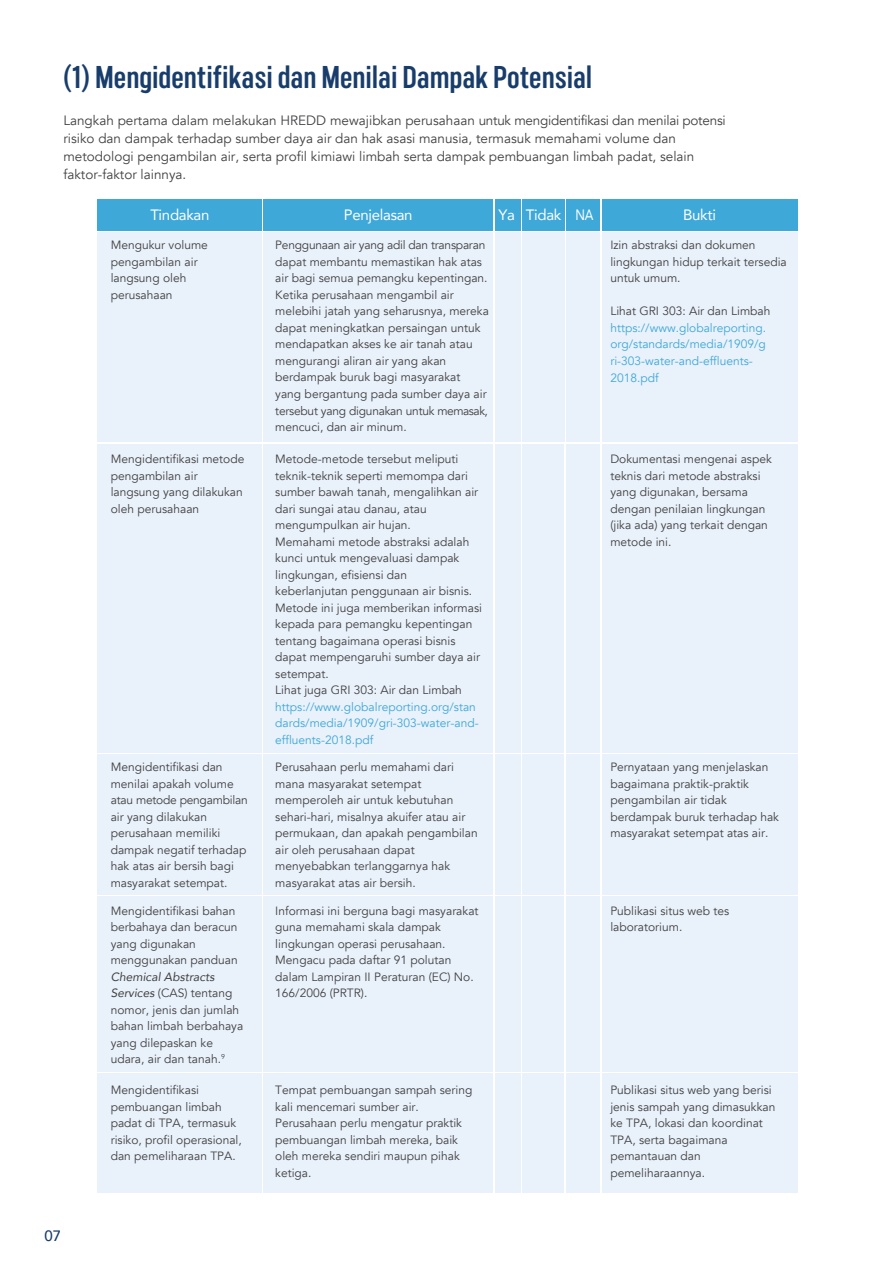
<style>
.page{position:relative;width:894px;height:1265px;background:#fff}
.page>*{position:absolute;margin:0;border:0;box-sizing:border-box;transform-origin:0 0}
.t1{font:700 31.5px "Marsden Cm Semi";color:#183d6b}
.t2{font:15px "Avenir";letter-spacing:-.02em;color:#fff}
.t3{font:500 15px "Avenir";color:#183d6b}
.t4{font:13.5px/18px "Avenir";color:#414042}
.t5{font:12px/16.5px "Avenir";color:#414042}
.t6{font:12px/16.5px "Avenir";color:#3ea8d9}
.s1{font-style:italic}
</style>
<div class="page">
<div style="left:97px;top:200px;width:165px;height:31px;background:#3ea8d9"></div>
<div style="left:494px;top:200px;width:26px;height:31px;background:#3ea8d9"></div>
<div style="left:522px;top:200px;width:43px;height:31px;background:#3ea8d9"></div>
<div style="left:566px;top:200px;width:34px;height:31px;background:#3ea8d9"></div>
<div style="left:602px;top:200px;width:195px;height:31px;background:#3ea8d9"></div>
<div style="left:263px;top:200px;width:230px;height:31px;background:#3ea8d9"></div>
<div style="left:97px;top:232px;width:165px;height:210px;background:#e9f1fa"></div>
<div style="left:494px;top:232px;width:26px;height:210px;background:#e9f1fa"></div>
<div style="left:522px;top:232px;width:43px;height:210px;background:#e9f1fa"></div>
<div style="left:566px;top:232px;width:34px;height:210px;background:#e9f1fa"></div>
<div style="left:602px;top:232px;width:195px;height:210px;background:#e9f1fa"></div>
<div style="left:263px;top:232px;width:230px;height:210px;background:#e9f1fa"></div>
<div style="left:97px;top:444px;width:165px;height:308px;background:#e9f1fa"></div>
<div style="left:494px;top:444px;width:26px;height:308px;background:#e9f1fa"></div>
<div style="left:522px;top:444px;width:42px;height:308px;background:#e9f1fa"></div>
<div style="left:566px;top:444px;width:34px;height:308px;background:#e9f1fa"></div>
<div style="left:602px;top:444px;width:195px;height:308px;background:#e9f1fa"></div>
<div style="left:263px;top:444px;width:230px;height:308px;background:#e9f1fa"></div>
<div style="left:97px;top:754px;width:165px;height:140px;background:#e9f1fa"></div>
<div style="left:494px;top:754px;width:26px;height:140px;background:#e9f1fa"></div>
<div style="left:522px;top:754px;width:42px;height:140px;background:#e9f1fa"></div>
<div style="left:566px;top:754px;width:34px;height:140px;background:#e9f1fa"></div>
<div style="left:602px;top:754px;width:195px;height:140px;background:#e9f1fa"></div>
<div style="left:263px;top:754px;width:230px;height:140px;background:#e9f1fa"></div>
<div style="left:97px;top:896px;width:165px;height:175px;background:#e9f1fa"></div>
<div style="left:494px;top:896px;width:26px;height:175px;background:#e9f1fa"></div>
<div style="left:522px;top:896px;width:42px;height:175px;background:#e9f1fa"></div>
<div style="left:566px;top:896px;width:34px;height:175px;background:#e9f1fa"></div>
<div style="left:602px;top:896px;width:195px;height:175px;background:#e9f1fa"></div>
<div style="left:263px;top:896px;width:230px;height:175px;background:#e9f1fa"></div>
<div style="left:97px;top:1073px;width:165px;height:119px;background:#e9f1fa"></div>
<div style="left:494px;top:1073px;width:26px;height:119px;background:#e9f1fa"></div>
<div style="left:522px;top:1073px;width:42px;height:119px;background:#e9f1fa"></div>
<div style="left:566px;top:1073px;width:34px;height:119px;background:#e9f1fa"></div>
<div style="left:602px;top:1073px;width:195px;height:119px;background:#e9f1fa"></div>
<div style="left:263px;top:1073px;width:230px;height:119px;background:#e9f1fa"></div>
<h1 class="t1" style="left:63px;top:61px;width:530px">(1) Mengidentifikasi dan Menilai Dampak Potensial</h1>
<p class="t4" style="left:63px;top:111px;width:664px">Langkah pertama dalam melakukan HREDD mewajibkan perusahaan untuk mengidentifikasi dan menilai potensi risiko dan dampak terhadap sumber daya air dan hak asasi manusia, termasuk memahami volume dan metodologi pengambilan air, serta profil kimiawi limbah serta dampak pembuangan limbah padat, selain faktor-faktor lainnya.</p>
<p class="t2" style="left:150px;top:203px;width:61px">Tindakan</p>
<p class="t2" style="left:344px;top:203px;width:70px">Penjelasan</p>
<p class="t2" style="left:498px;top:203px;width:96px">Ya Tidak NA</p>
<p class="t2" style="left:683px;top:203px;width:34px">Bukti</p>
<p class="t5" style="left:111px;top:237px;width:99px">Mengukur volume pengambilan air langsung oleh perusahaan</p>
<p class="t5" style="left:610px;top:237px;width:178px">Izin abstraksi dan dokumen lingkungan hidup terkait tersedia untuk umum.</p>
<p class="t5" style="left:610px;top:303px;width:162px">Lihat GRI 303: Air dan Limbah</p>
<p class="t6" style="left:610px;top:320px;width:157px">https://www.globalreporting. org/standards/media/1909/g ri-303-water-and-effluents-<br>2018.pdf</p>
<p class="t5" style="left:275px;top:237px;width:215px">Penggunaan air yang adil dan transparan dapat membantu memastikan hak atas air bagi semua pemangku kepentingan.<br>Ketika perusahaan mengambil air melebihi jatah yang seharusnya, mereka dapat meningkatkan persaingan untuk mendapatkan akses ke air tanah atau mengurangi aliran air yang akan berdampak buruk bagi masyarakat yang bergantung pada sumber daya air tersebut yang digunakan untuk memasak, mencuci, dan air minum.</p>
<p class="t5" style="left:111px;top:451px;width:135px">Mengidentifikasi metode pengambilan air langsung yang dilakukan oleh perusahaan</p>
<p class="t5" style="left:275px;top:451px;width:208px">Metode-metode tersebut meliputi teknik-teknik seperti memompa dari sumber bawah tanah, mengalihkan air dari sungai atau danau, atau mengumpulkan air hujan.<br>Memahami metode abstraksi adalah kunci untuk mengevaluasi dampak lingkungan, efisiensi dan keberlanjutan penggunaan air bisnis.<br>Metode ini juga memberikan informasi kepada para pemangku kepentingan tentang bagaimana operasi bisnis dapat mempengaruhi sumber daya air setempat.<br>Lihat juga GRI 303: Air dan Limbah</p>
<p class="t6" style="left:275px;top:698px;width:205px">https://www.globalreporting.org/stan dards/media/1909/gri-303-water-and&shy;effluents-2018.pdf</p>
<p class="t5" style="left:610px;top:451px;width:163px">Dokumentasi mengenai aspek teknis dari metode abstraksi yang digunakan, bersama dengan penilaian lingkungan (jika ada) yang terkait dengan metode ini.</p>
<p class="t5" style="left:111px;top:759px;width:138px">Mengidentifikasi dan menilai apakah volume atau metode pengambilan air yang dilakukan perusahaan memiliki dampak negatif terhadap hak atas air bersih bagi masyarakat setempat.</p>
<p class="t5" style="left:275px;top:759px;width:204px">Perusahaan perlu memahami dari mana masyarakat setempat memperoleh air untuk kebutuhan sehari-hari, misalnya akuifer atau air permukaan, dan apakah pengambilan air oleh perusahaan dapat menyebabkan terlanggarnya hak masyarakat atas air bersih.</p>
<p class="t5" style="left:610px;top:759px;width:170px">Pernyataan yang menjelaskan bagaimana praktik-praktik pengambilan air tidak berdampak buruk terhadap hak masyarakat setempat atas air.</p>
<p class="t5" style="left:111px;top:902px;width:128px">Mengidentifikasi bahan berbahaya dan beracun yang digunakan menggunakan panduan</p>
<p class="t5" style="left:111px;top:968px;width:134px"><span class="s1">Chemical Abstracts<br>Services</span> (CAS) tentang nomor, jenis dan jumlah bahan limbah berbahaya yang dilepaskan ke udara, air dan tanah.<sup>9</sup></p>
<p class="t5" style="left:275px;top:902px;width:205px">Informasi ini berguna bagi masyarakat guna memahami skala dampak lingkungan operasi perusahaan.<br>Mengacu pada daftar 91 polutan dalam Lampiran II Peraturan (EC) No.<br>166/2006 (PRTR).</p>
<p class="t5" style="left:610px;top:902px;width:120px">Publikasi situs web tes laboratorium.</p>
<p class="t3" style="left:45px;top:1222px;width:18px">07</p>
<p class="t5" style="left:111px;top:1081px;width:133px">Mengidentifikasi pembuangan limbah padat di TPA, termasuk risiko, profil operasional, dan pemeliharaan TPA.</p>
<p class="t5" style="left:275px;top:1081px;width:199px">Tempat pembuangan sampah sering kali mencemari sumber air.<br>Perusahaan perlu mengatur praktik pembuangan limbah mereka, baik oleh mereka sendiri maupun pihak ketiga.</p>
<p class="t5" style="left:610px;top:1081px;width:166px">Publikasi situs web yang berisi jenis sampah yang dimasukkan ke TPA, lokasi dan koordinat<br>TPA, serta bagaimana pemantauan dan pemeliharaannya.</p>
</div>
